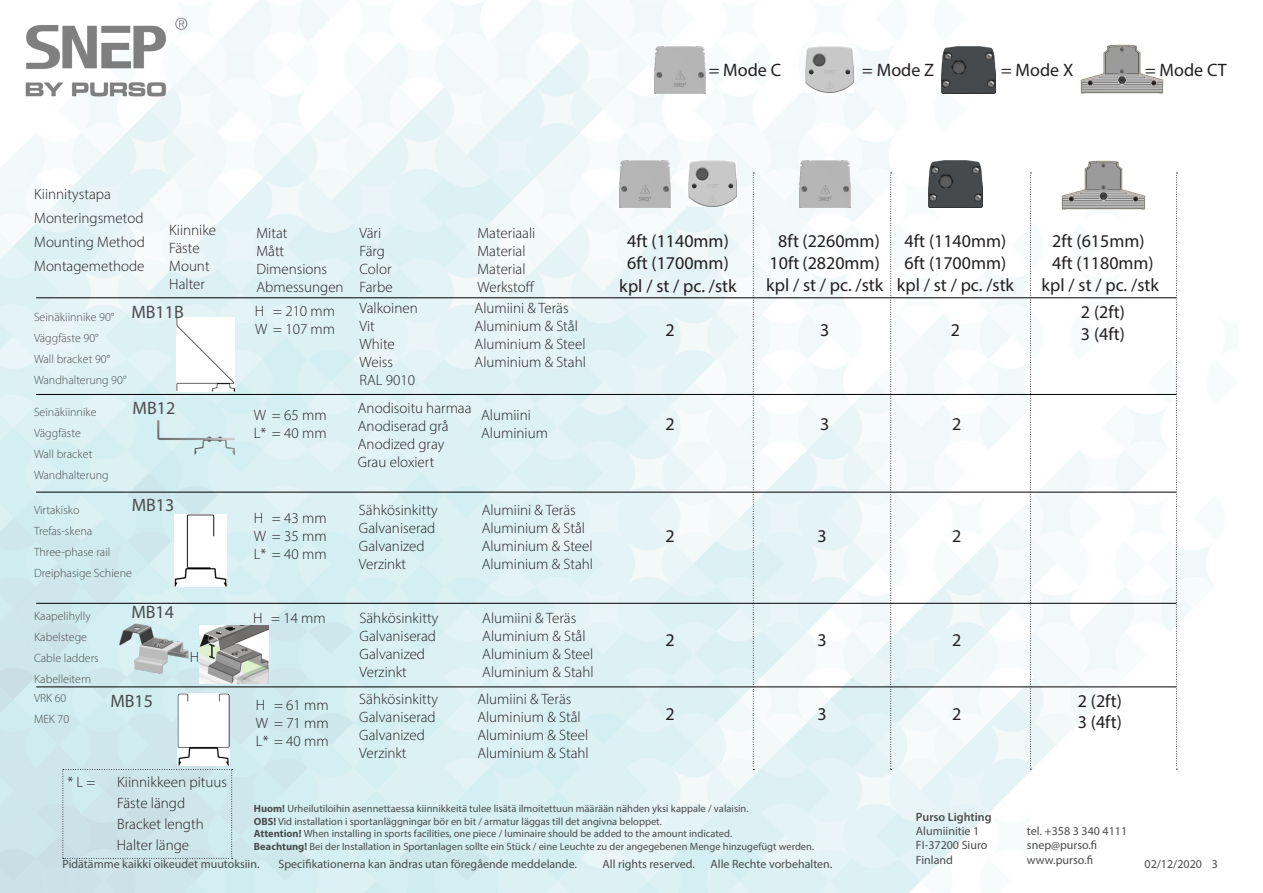
<style>
.page{position:relative;width:1263px;height:893px;background:#fff}
.page>*{position:absolute;margin:0;border:0;box-sizing:border-box;transform-origin:0 0}
.t1{font:18px/21.6px "Myriad Pro";color:#231f20;text-align:center}
.t2{font:18px "Myriad Pro";color:#4b4c4d}
.t3{font:300 15px/18px "Myriad Pro";color:#231f20}
.t4{font:300 12px/21px "Myriad Pro";color:#4b4c4d}
.t5{font:12px/14.4px "Myriad Pro";color:#4b4c4d}
.t6{font:600 12px "Myriad Pro";color:#4b4c4d}
.t7{font:10.5px/12.6px "Myriad Pro";color:#4b4c4d}
.s1{font-weight:700}
</style>
<div class="page">
<img style="left:0;top:0;width:1212px;height:893px">
<img style="left:199px;top:625px;width:69px;height:59px">
<svg style="left:207px;top:642px;width:9px;height:18px"></svg>
<img style="left:119px;top:624px;width:70px;height:49px">
<hr style="left:36px;top:686px;width:1140px;height:1px;background:#000">
<hr style="left:36px;top:603px;width:1140px;height:1px;background:#000">
<hr style="left:36px;top:394px;width:1140px;height:1px;background:#000">
<hr style="left:36px;top:297px;width:1140px;height:1px;background:#000">
<hr style="left:36px;top:492px;width:1140px;height:1px;background:#000">
<svg style="left:753px;top:173px;width:1px;height:597px"></svg>
<img style="left:619px;top:160px;width:51px;height:48px">
<img style="left:799px;top:160px;width:51px;height:48px">
<img style="left:689px;top:160px;width:48px;height:47px">
<img style="left:654px;top:46px;width:51px;height:48px">
<img style="left:805px;top:46px;width:48px;height:47px">
<svg style="left:1176px;top:173px;width:1px;height:597px"></svg>
<svg style="left:890px;top:173px;width:2px;height:597px"></svg>
<img style="left:928px;top:160px;width:54px;height:47px">
<img style="left:941px;top:46px;width:54px;height:47px">
<img style="left:1079px;top:43px;width:84px;height:50px">
<svg style="left:1030px;top:173px;width:1px;height:597px"></svg>
<img style="left:1061px;top:158px;width:84px;height:51px">
<div style="left:62px;top:769px;width:171px;height:90px;background:#cde6ec"></div>
<img style="left:26px;top:17px;width:161px;height:80px">
<img style="left:177px;top:318px;width:58px;height:73px">
<img style="left:157px;top:421px;width:78px;height:34px">
<img style="left:175px;top:514px;width:51px;height:73px">
<img style="left:177px;top:693px;width:53px;height:73px">
<p class="t3" style="left:34px;top:182px;width:112px;line-height:24px">Kiinnitystapa<br>Monteringsmetod<br>Mounting Method<br>Montagemethode</p>
<p class="t3" style="left:169px;top:221px;width:48px">Kiinnike<br>Fäste<br>Mount<br>Halter</p>
<p class="t3" style="left:256px;top:224px;width:89px">Mitat<br>Mått<br>Dimensions<br>Abmessungen</p>
<p class="t3" style="left:359px;top:224px;width:35px">Väri<br>Färg<br>Color<br>Farbe</p>
<p class="t3" style="left:477px;top:224px;width:59px">Materiaali<br>Material<br>Material<br>Werkstoff</p>
<p class="t1" style="left:709px;top:59px;width:74px">= Mode C</p>
<p class="t1" style="left:862px;top:59px;width:73px">= Mode Z</p>
<p class="t1" style="left:1001px;top:59px;width:74px">= Mode X</p>
<p class="t1" style="left:1145px;top:59px;width:83px">= Mode CT</p>
<p class="t1" style="left:619px;top:230px;width:119px;line-height:22px">4ft (1140mm)<br>6ft (1700mm) kpl / st / pc. /stk</p>
<p class="t1" style="left:769px;top:230px;width:112px">8ft (2260mm)<br>10ft (2820mm)</p>
<p class="t1" style="left:904px;top:230px;width:103px;text-align:left">4ft (1140mm)<br>6ft (1700mm)</p>
<p class="t1" style="left:766px;top:274px;width:250px">kpl / st / pc. /stk kpl / st / pc. /stk</p>
<p class="t1" style="left:1041px;top:230px;width:119px;line-height:22px">2ft (615mm)<br>4ft (1180mm) kpl / st / pc. /stk</p>
<p class="t3" style="left:359px;top:299px;width:60px">Valkoinen<br>Vit<br>White<br>Weiss<br>RAL 9010</p>
<p class="t3" style="left:475px;top:299px;width:113px">Alumiini &amp; Teräs<br>Aluminium &amp; Stål<br>Aluminium &amp; Steel<br>Aluminium &amp; Stahl</p>
<p class="t3" style="left:358px;top:398px;width:115px">Anodisoitu harmaa<br>Anodiserad grå<br>Anodized gray<br>Grau eloxiert</p>
<p class="t3" style="left:481px;top:406px;width:68px">Alumiini<br>Aluminium</p>
<p class="t4" style="left:34px;top:307px;width:94px">Seinäkiinnike 90°<br>Väggfäste 90°<br>Wall bracket 90°<br>Wandhalterung 90°</p>
<p class="t1" style="left:1081px;top:301px;width:45px;text-align:left">2 (2ft)<br>3 (4ft)</p>
<p class="t1" style="left:665px;top:413px;width:11px">2</p>
<p class="t1" style="left:820px;top:413px;width:11px">3</p>
<p class="t1" style="left:952px;top:413px;width:11px">2</p>
<p class="t2" style="left:131px;top:301px;width:54px">MB11B</p>
<p class="t3" style="left:255px;top:302px;width:82px">H = 210 mm<br>W = 107 mm</p>
<p class="t1" style="left:665px;top:319px;width:11px">2</p>
<p class="t1" style="left:820px;top:319px;width:11px">3</p>
<p class="t1" style="left:951px;top:319px;width:11px">2</p>
<p class="t2" style="left:133px;top:396px;width:44px">MB12</p>
<p class="t4" style="left:34px;top:401px;width:76px">Seinäkiinnike<br>Väggfäste<br>Wall bracket<br>Wandhalterung</p>
<p class="t3" style="left:254px;top:406px;width:74px">W = 65 mm<br>L* = 40 mm</p>
<p class="t2" style="left:132px;top:494px;width:44px">MB13</p>
<p class="t4" style="left:34px;top:499px;width:99px">Virtakisko<br>Trefas-skena<br>Three-phase rail<br>Dreiphasige Schiene</p>
<p class="t3" style="left:359px;top:501px;width:80px">Sähkösinkitty<br>Galvaniserad<br>Galvanized<br>Verzinkt</p>
<p class="t3" style="left:482px;top:501px;width:113px">Alumiini &amp; Teräs<br>Aluminium &amp; Stål<br>Aluminium &amp; Steel<br>Aluminium &amp; Stahl</p>
<p class="t3" style="left:359px;top:609px;width:80px">Sähkösinkitty<br>Galvaniserad<br>Galvanized<br>Verzinkt</p>
<p class="t3" style="left:482px;top:609px;width:113px">Alumiini &amp; Teräs<br>Aluminium &amp; Stål<br>Aluminium &amp; Steel<br>Aluminium &amp; Stahl</p>
<p class="t3" style="left:254px;top:508px;width:74px;text-align:justify">H = 43 mm W = 35 mm L* = 40 mm</p>
<p class="t1" style="left:665px;top:525px;width:11px">2</p>
<p class="t1" style="left:817px;top:525px;width:11px">3</p>
<p class="t1" style="left:952px;top:525px;width:11px">2</p>
<p class="t4" style="left:34px;top:605px;width:58px">Kaapelihylly</p>
<p class="t2" style="left:131px;top:601px;width:44px">MB14</p>
<p class="t4" style="left:34px;top:626px;width:66px">Kabelstege<br>Cable ladders<br>Kabelleitern</p>
<p class="t1" style="left:665px;top:629px;width:11px">2</p>
<p class="t1" style="left:817px;top:629px;width:11px">3</p>
<p class="t1" style="left:952px;top:629px;width:11px">2</p>
<p class="t3" style="left:253px;top:609px;width:74px">H = 14 mm</p>
<p class="t3" style="left:190px;top:648px;width:11px">H</p>
<p class="t4" style="left:34px;top:687px;width:34px">VRK 60</p>
<p class="t2" style="left:110px;top:689px;width:44px">MB15</p>
<p class="t4" style="left:34px;top:708px;width:37px">MEK 70</p>
<p class="t3" style="left:359px;top:690px;width:80px">Sähkösinkitty<br>Galvaniserad<br>Galvanized<br>Verzinkt</p>
<p class="t3" style="left:256px;top:695px;width:74px;text-align:justify">H = 61 mm W = 71 mm L* = 40 mm</p>
<p class="t3" style="left:477px;top:690px;width:113px">Alumiini &amp; Teräs<br>Aluminium &amp; Stål<br>Aluminium &amp; Steel<br>Aluminium &amp; Stahl</p>
<p class="t1" style="left:665px;top:703px;width:11px">2</p>
<p class="t1" style="left:817px;top:703px;width:11px">3</p>
<p class="t1" style="left:952px;top:703px;width:11px">2</p>
<p class="t3" style="left:67px;top:773px;width:30px">* L =</p>
<p class="t3" style="left:117px;top:771px;width:112px;line-height:21px">Kiinnikkeen pituus<br>Fäste längd<br>Bracket length<br>Halter länge</p>
<p class="t7" style="left:254px;top:802px;width:562px"><span class="s1">Huom!</span> Urheilutiloihin asennettaessa kiinnikkeitä tulee lisätä ilmoitettuun määrään nähden yksi kappale / valaisin.<br><span class="s1">OBS!</span> Vid installation i sportanläggningar bör en bit / armatur läggas till det angivna beloppet.<br><span class="s1">Attention!</span> When installing in sports facilities, one piece / luminaire should be added to the amount indicated.<br><span class="s1">Beachtung!</span> Bei der Installation in Sportanlagen sollte ein Stück / eine Leuchte zu der angegebenen Menge hinzugefügt werden.</p>
<p class="t5" style="left:62px;top:856px;width:199px">Pidätämme kaikki oikeudet muutoksiin.</p>
<p class="t5" style="left:278px;top:856px;width:300px">Specifikationerna kan ändras utan föregående meddelande.</p>
<p class="t5" style="left:602px;top:856px;width:94px">All rights reserved.</p>
<p class="t5" style="left:710px;top:856px;width:123px">Alle Rechte vorbehalten.</p>
<p class="t6" style="left:916px;top:809px;width:77px">Purso Lighting</p>
<p class="t5" style="left:916px;top:824px;width:73px">Alumiinitie 1<br>FI-37200 Siuro<br>Finland</p>
<p class="t1" style="left:1078px;top:689px;width:45px;text-align:left">2 (2ft)<br>3 (4ft)</p>
<p class="t5" style="left:1027px;top:824px;width:102px">tel. +358 3 340 4111 snep@purso.fi www.purso.fi</p>
<p class="t5" style="left:1144px;top:856px;width:75px">02/12/2020 3</p>
</div>
